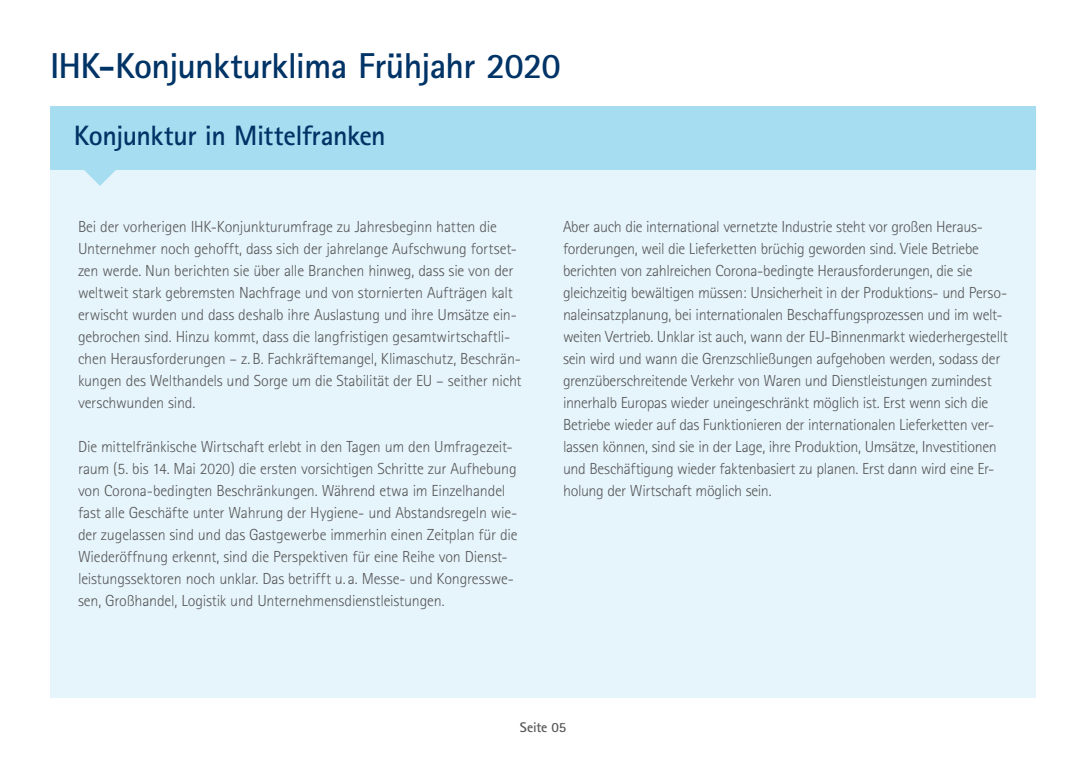
<style>
.page{position:relative;width:1086px;height:768px;background:#fff}
.page>*{position:absolute;margin:0;border:0;box-sizing:border-box;transform-origin:0 0}
.Headline_Kategorie_2{font:700 36px "Rotis Sans Serif";letter-spacing:-.02em;color:#036}
.Headline_Kategorie_2-2{font:700 28px "Rotis Sans Serif";letter-spacing:-.02em;color:#036}
.Fliesstext_10_pt_tit{font:300 16px/22px "Rotis Sans Serif";letter-spacing:-.02em;color:#58585a}
.Headline_Kategorie_2-3{font:700 14px "Rotis Sans Serif";letter-spacing:-.015em;color:#58585a}
</style>
<div class="page">
<div style="left:50px;top:106px;width:986px;height:592px;background:#e6f5fb"></div>
<div style="left:50px;top:106px;width:986px;height:64px;background:#a6ddf0"></div>
<svg style="left:84px;top:170px;width:32px;height:16px"></svg>
<p class="Headline_Kategorie_2" style="left:50px;top:44px;width:512px">IHK-Konjunkturklima Frühjahr 2020</p>
<p class="Headline_Kategorie_2-2" style="left:74px;top:118px;width:314px">Konjunktur in Mittelfranken</p>
<p class="Fliesstext_10_pt_tit" style="left:78px;top:216px;width:445px">Bei der vorherigen IHK-Konjunkturumfrage zu Jahresbeginn hatten die Unternehmer noch gehofft, dass sich der jahrelange Aufschwung fortset&shy;zen werde. Nun berichten sie über alle Branchen hinweg, dass sie von der weltweit stark gebremsten Nachfrage und von stornierten Aufträgen kalt erwischt wurden und dass deshalb ihre Auslastung und ihre Umsätze ein&shy;gebrochen sind. Hinzu kommt, dass die langfristigen gesamtwirtschaftli&shy;chen Herausforderungen – z.B. Fachkräftemangel, Klimaschutz, Beschrän&shy;kungen des Welthandels und Sorge um die Stabilität der EU – seither nicht verschwunden sind.</p>
<p class="Fliesstext_10_pt_tit" style="left:78px;top:436px;width:441px">Die mittelfränkische Wirtschaft erlebt in den Tagen um den Umfragezeit&shy;raum (5. bis 14. Mai 2020) die ersten vorsichtigen Schritte zur Aufhebung von Corona-bedingten Beschränkungen. Während etwa im Einzelhandel fast alle Geschäfte unter Wahrung der Hygiene- und Abstandsregeln wie&shy;der zugelassen sind und das Gastgewerbe immerhin einen Zeitplan für die Wiederöffnung erkennt, sind die Perspektiven für eine Reihe von Dienst&shy;leistungssektoren noch unklar. Das betrifft u. a. Messe- und Kongresswe&shy;sen, Großhandel, Logistik und Unternehmensdienstleistungen.</p>
<p class="Fliesstext_10_pt_tit" style="left:563px;top:216px;width:446px">Aber auch die international vernetzte Industrie steht vor großen Heraus&shy;forderungen, weil die Lieferketten brüchig geworden sind. Viele Betriebe berichten von zahlreichen Corona-bedingte Herausforderungen, die sie gleichzeitig bewältigen müssen: Unsicherheit in der Produktions- und Perso&shy;naleinsatzplanung, bei internationalen Beschaffungsprozessen und im welt&shy;weiten Vertrieb. Unklar ist auch, wann der EU-Binnenmarkt wiederhergestellt sein wird und wann die Grenzschließungen aufgehoben werden, sodass der grenzüberschreitende Verkehr von Waren und Dienstleistungen zumindest innerhalb Europas wieder uneingeschränkt möglich ist. Erst wenn sich die Betriebe wieder auf das Funktionieren der internationalen Lieferketten ver&shy;lassen können, sind sie in der Lage, ihre Produktion, Umsätze, Investitionen und Beschäftigung wieder faktenbasiert zu planen. Erst dann wird eine Er&shy;holung der Wirtschaft möglich sein.</p>
<p class="Headline_Kategorie_2-3" style="left:520px;top:718px;width:48px">Seite 05</p>
</div>
